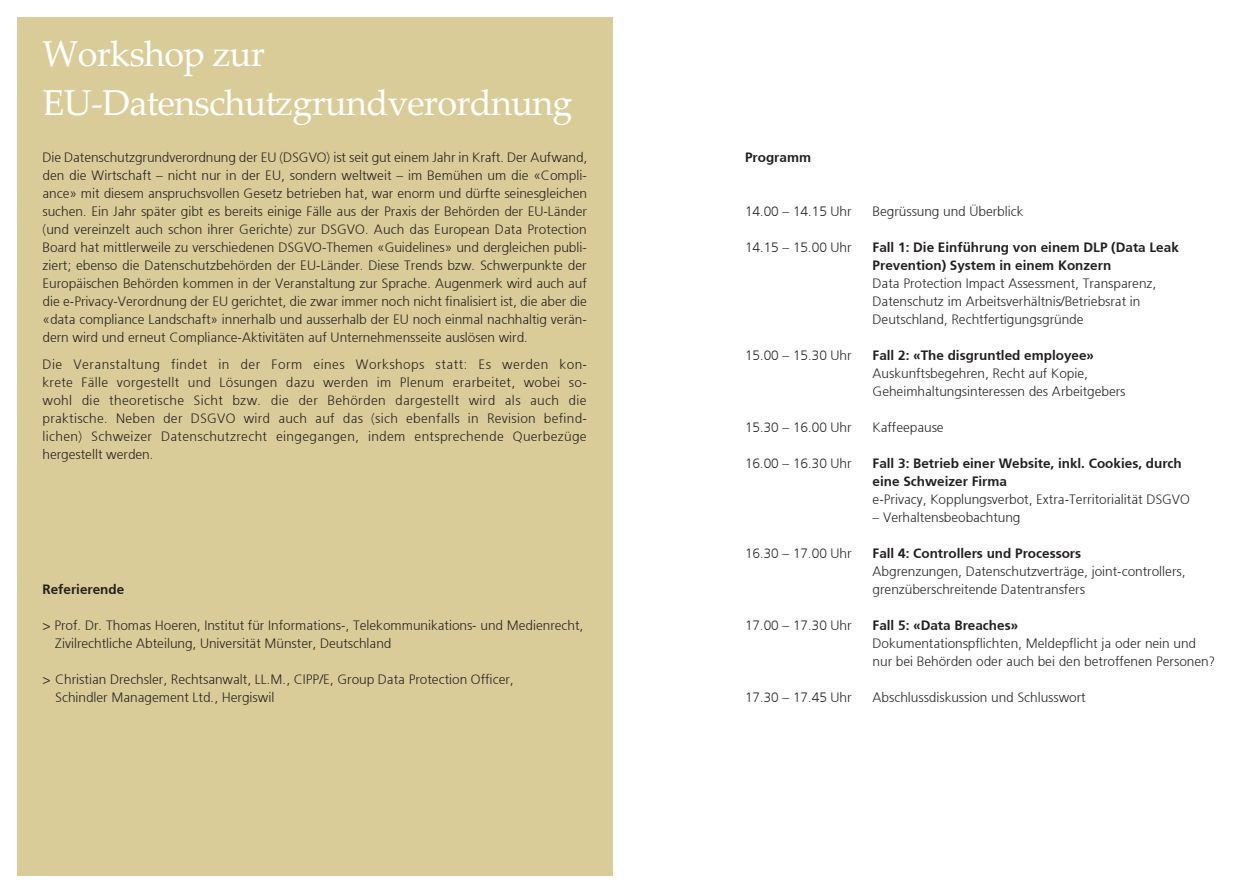
<style>
.page{position:relative;width:1259px;height:893px;background:#fff}
.page>*{position:absolute;margin:0;border:0;box-sizing:border-box;transform-origin:0 0}
.t1{font:36px "Palatino Linotype";letter-spacing:-.02em;color:#fff}
.t2{font:300 13.5px/18px "Frutiger 45";color:#231f20}
.t3{font:300 13.5px/18px "Frutiger 45";color:#231f20}
.s1{font-style:inherit}
</style>
<div class="page">
<div style="left:17px;top:17px;width:595px;height:859px;background:#d9cc98"></div>
<p class="t1" style="left:43px;top:28px;width:224px">Workshop zur</p>
<p class="t1" style="left:43px;top:77px;width:531px">EU-Datenschutzgrundverordnung</p>
<p class="t2" style="left:43px;top:149px;width:546px;text-align:justify">Die Datenschutzgrundverordnung der EU (DSGVO) ist seit gut einem Jahr in Kraft. Der Aufwand, den die Wirtschaft – nicht nur in der EU, sondern weltweit – im Bemühen um die «Compli&shy;ance» mit diesem anspruchsvollen Gesetz betrieben hat, war enorm und dürfte seinesgleichen suchen. Ein Jahr später gibt es bereits einige Fälle aus der Praxis der Behörden der EU-Länder (und vereinzelt auch schon ihrer Gerichte) zur DSGVO. Auch das European Data Protection Board hat mittlerweile zu verschiedenen DSGVO-Themen «Guidelines» und dergleichen publi&shy;ziert; ebenso die Datenschutzbehörden der EU-Länder. Diese Trends bzw. Schwerpunkte der Europäischen Behörden kommen in der Veranstaltung zur Sprache. Augenmerk wird auch auf die e-Privacy-Verordnung der EU gerichtet, die zwar immer noch nicht finalisiert ist, die aber die «data compliance Landschaft» innerhalb und ausserhalb der EU noch einmal nachhaltig verän&shy;dern wird und erneut Compliance-Aktivitäten auf Unternehmensseite auslösen wird.</p>
<p class="t2" style="left:43px;top:355px;width:546px;text-align:justify">Die Veranstaltung findet in der Form eines Workshops statt: Es werden kon&shy;krete Fälle vorgestellt und Lösungen dazu werden im Plenum erarbeitet, wobei so&shy;wohl die theoretische Sicht bzw. die der Behörden dargestellt wird als auch die praktische. Neben der DSGVO wird auch auf das (sich ebenfalls in Revision befind&shy;lichen) Schweizer Datenschutzrecht eingegangen, indem entsprechende Querbezüge hergestellt werden.</p>
<p class="t3" style="left:43px;top:580px;width:83px">Referierende</p>
<p class="t2" style="left:43px;top:616px;width:542px">&gt; Prof. Dr. Thomas Hoeren, Institut für Informations-, Telekommunikations- und Medienrecht,</p>
<p class="t2" style="left:55px;top:634px;width:338px">Zivilrechtliche Abteilung, Universität Münster, Deutschland</p>
<p class="t2" style="left:55px;top:670px;width:460px;text-indent:-13px">&gt; Christian Drechsler, Rechtsanwalt, LL.M., CIPP/E, Group Data Protection Officer,<br>Schindler Management Ltd., Hergiswil</p>
<p class="t3" style="left:745px;top:148px;width:68px">Programm</p>
<p class="t2" style="left:745px;top:203px;width:108px">14.00 – 14.15 Uhr</p>
<p class="t2" style="left:872px;top:203px;width:152px">Begrüssung und Überblick</p>
<p class="t2" style="left:745px;top:239px;width:108px">14.15 – 15.00 Uhr</p>
<p class="t3" style="left:872px;top:238px;width:308px">Fall 1: Die Einführung von einem DLP (Data Leak<br>Prevention) System in einem Konzern</p>
<p class="t2" style="left:872px;top:275px;width:285px">Data Protection Impact Assessment, Transparenz,<br>Datenschutz im Arbeitsverhältnis/Betriebsrat in<br>Deutschland, Rechtfertigungsgründe</p>
<p class="t2" style="left:745px;top:347px;width:108px">15.00 – 15.30 Uhr</p>
<p class="t2" style="left:872px;top:347px;width:254px"><span class="s1">Fall 2: «The disgruntled employee»<br></span>Auskunftsbegehren, Recht auf Kopie,<br>Geheimhaltungsinteressen des Arbeitgebers</p>
<p class="t2" style="left:745px;top:419px;width:108px">15.30 – 16.00 Uhr</p>
<p class="t2" style="left:872px;top:419px;width:73px">Kaffeepause</p>
<p class="t2" style="left:745px;top:455px;width:108px">16.00 – 16.30 Uhr</p>
<p class="t3" style="left:872px;top:454px;width:319px">Fall 3: Betrieb einer Website, inkl. Cookies, durch eine Schweizer Firma<br><span class="s1">e-Privacy, Kopplungsverbot, Extra-Territorialität DSGVO</span></p>
<p class="t2" style="left:872px;top:509px;width:149px">– Verhaltensbeobachtung</p>
<p class="t2" style="left:745px;top:545px;width:108px">16.30 – 17.00 Uhr</p>
<p class="t2" style="left:872px;top:545px;width:314px"><span class="s1">Fall 4: Controllers und Processors<br></span>Abgrenzungen, Datenschutzverträge, joint-controllers, grenzüberschreitende Datentransfers</p>
<p class="t2" style="left:745px;top:617px;width:108px">17.00 – 17.30 Uhr</p>
<p class="t3" style="left:872px;top:616px;width:147px">Fall 5: «Data Breaches»</p>
<p class="t2" style="left:872px;top:635px;width:344px">Dokumentationspflichten, Meldepflicht ja oder nein und nur bei Behörden oder auch bei den betroffenen Personen?</p>
<p class="t2" style="left:745px;top:689px;width:108px">17.30 – 17.45 Uhr</p>
<p class="t2" style="left:872px;top:689px;width:215px">Abschlussdiskussion und Schlusswort</p>
</div>
